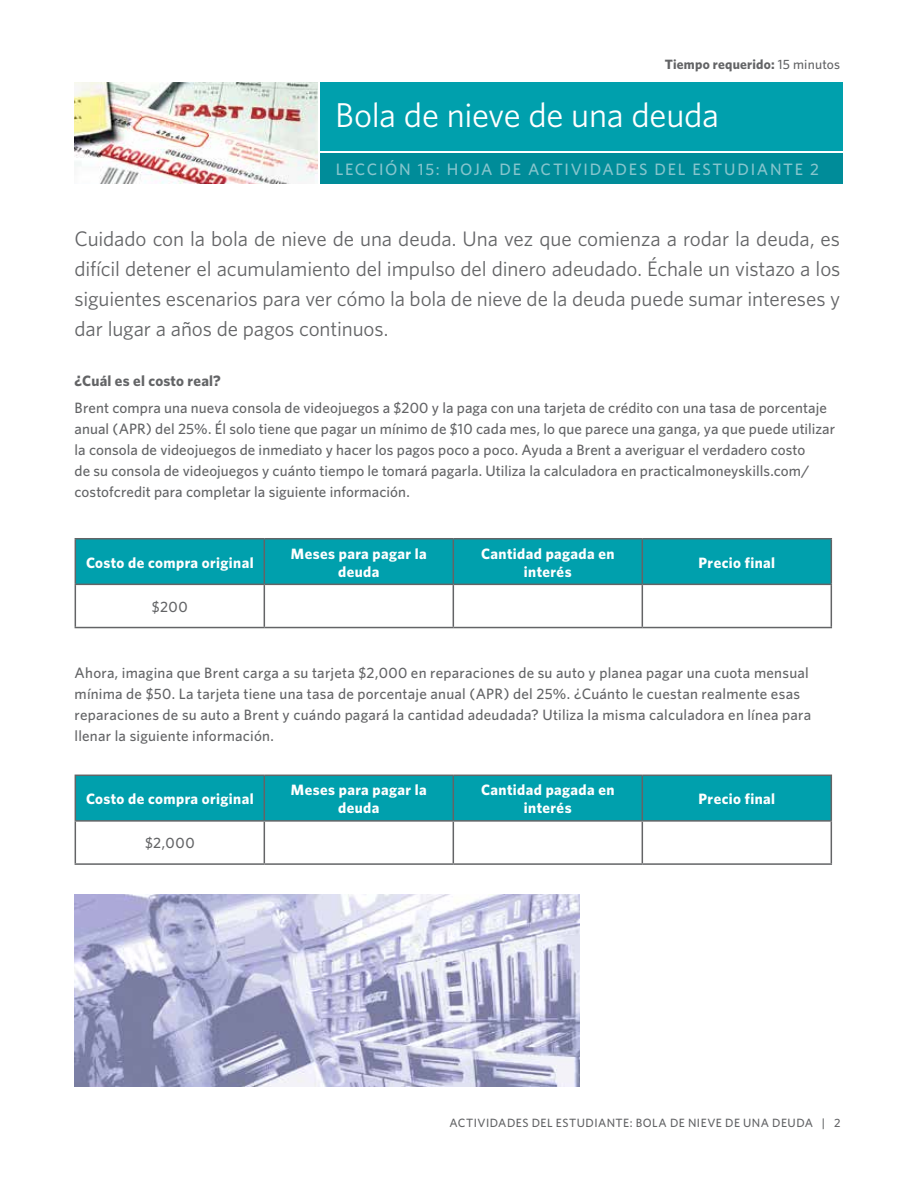
<style>
.page{position:relative;width:918px;height:1188px;background:#fff}
.page>*{position:absolute;margin:0;border:0;box-sizing:border-box;transform-origin:0 0}
.t1{font:34.5px "Whitney";letter-spacing:-.01em;color:#fff}
.t2{font:21px/30px "Whitney";letter-spacing:-.005em;color:#636466;text-align:justify}
.t3{font:500 16.5px "Whitney";letter-spacing:.105em;color:#87c5cd}
.t4{font:500 15px/21px "Whitney";letter-spacing:.01em;color:#636466}
.t5{font:700 15px/18px "Whitney";letter-spacing:.025em;color:#fff;text-align:center}
.t6{font:700 15px "Whitney";letter-spacing:.015em;color:#636466}
.t7{font:700 13.5px "Whitney";letter-spacing:.015em;color:#636466}
.t8{font:500 12px "Whitney";letter-spacing:.04em;color:#636466}
.s1{font-weight:500}
</style>
<div class="page">
<img style="left:75px;top:895px;width:504px;height:191px">
<img style="left:74px;top:82px;width:243px;height:102px">
<div style="left:320px;top:82px;width:523px;height:69px;background:#00a0ad"></div>
<div style="left:320px;top:153px;width:523px;height:30px;background:#008c99"></div>
<div style="left:76px;top:539px;width:755px;height:45px;background:#00a0ad"></div>
<hr style="left:75px;top:538px;width:189px;height:1px;background:#636466">
<hr style="left:75px;top:539px;width:1px;height:45px;background:#636466">
<hr style="left:264px;top:538px;width:189px;height:1px;background:#636466">
<hr style="left:264px;top:539px;width:1px;height:45px;background:#636466">
<hr style="left:453px;top:538px;width:189px;height:1px;background:#636466">
<hr style="left:453px;top:539px;width:1px;height:45px;background:#636466">
<hr style="left:642px;top:538px;width:190px;height:1px;background:#636466">
<hr style="left:642px;top:539px;width:1px;height:45px;background:#636466">
<hr style="left:831px;top:539px;width:1px;height:45px;background:#636466">
<hr style="left:75px;top:584px;width:189px;height:1px;background:#636466">
<hr style="left:75px;top:585px;width:1px;height:42px;background:#636466">
<hr style="left:264px;top:584px;width:189px;height:1px;background:#636466">
<hr style="left:264px;top:585px;width:1px;height:42px;background:#636466">
<hr style="left:453px;top:584px;width:189px;height:1px;background:#636466">
<hr style="left:453px;top:585px;width:1px;height:42px;background:#636466">
<hr style="left:642px;top:584px;width:190px;height:1px;background:#636466">
<hr style="left:642px;top:585px;width:1px;height:42px;background:#636466">
<hr style="left:831px;top:585px;width:1px;height:42px;background:#636466">
<hr style="left:75px;top:627px;width:189px;height:1px;background:#636466">
<hr style="left:264px;top:627px;width:189px;height:1px;background:#636466">
<hr style="left:453px;top:627px;width:189px;height:1px;background:#636466">
<hr style="left:642px;top:627px;width:190px;height:1px;background:#636466">
<div style="left:76px;top:776px;width:755px;height:44px;background:#00a0ad"></div>
<hr style="left:75px;top:775px;width:189px;height:1px;background:#636466">
<hr style="left:75px;top:776px;width:1px;height:44px;background:#636466">
<hr style="left:264px;top:775px;width:189px;height:1px;background:#636466">
<hr style="left:264px;top:776px;width:1px;height:44px;background:#636466">
<hr style="left:453px;top:775px;width:189px;height:1px;background:#636466">
<hr style="left:453px;top:776px;width:1px;height:44px;background:#636466">
<hr style="left:642px;top:775px;width:190px;height:1px;background:#636466">
<hr style="left:642px;top:776px;width:1px;height:44px;background:#636466">
<hr style="left:831px;top:776px;width:1px;height:44px;background:#636466">
<hr style="left:75px;top:820px;width:189px;height:2px;background:#636466">
<hr style="left:75px;top:822px;width:1px;height:41px;background:#636466">
<hr style="left:264px;top:820px;width:189px;height:2px;background:#636466">
<hr style="left:264px;top:822px;width:1px;height:41px;background:#636466">
<hr style="left:453px;top:820px;width:189px;height:2px;background:#636466">
<hr style="left:453px;top:822px;width:1px;height:41px;background:#636466">
<hr style="left:642px;top:820px;width:190px;height:2px;background:#636466">
<hr style="left:642px;top:822px;width:1px;height:41px;background:#636466">
<hr style="left:831px;top:822px;width:1px;height:41px;background:#636466">
<hr style="left:75px;top:863px;width:189px;height:2px;background:#636466">
<hr style="left:264px;top:863px;width:189px;height:2px;background:#636466">
<hr style="left:453px;top:863px;width:189px;height:2px;background:#636466">
<hr style="left:642px;top:863px;width:190px;height:2px;background:#636466">
<p class="t7" style="left:665px;top:55px;width:177px">Tiempo requerido: <span class="s1">15 minutos</span></p>
<h1 class="t1" style="left:335px;top:92px;width:386px">Bola de nieve de una deuda</h1>
<p class="t3" style="left:336px;top:158px;width:485px">LECCIÓN 15: HOJA DE ACTIVIDADES DEL ESTUDIANTE 2</p>
<p class="t2" style="left:75px;top:223px;width:767px">Cuidado con la bola de nieve de una deuda. Una vez que comienza a rodar la deuda, es difícil detener el acumulamiento del impulso del dinero adeudado. Échale un vistazo a los siguientes escenarios para ver cómo la bola de nieve de la deuda puede sumar intereses y dar lugar a años de pagos continuos.</p>
<p class="t6" style="left:75px;top:370px;width:148px">¿Cuál es el costo real?</p>
<p class="t4" style="left:75px;top:398px;width:762px">Brent compra una nueva consola de videojuegos a $200 y la paga con una tarjeta de crédito con una tasa de porcentaje anual (APR) del 25%. Él solo tiene que pagar un mínimo de $10 cada mes, lo que parece una ganga, ya que puede utilizar la consola de videojuegos de inmediato y hacer los pagos poco a poco. Ayuda a Brent a averiguar el verdadero costo<br>de su consola de videojuegos y cuánto tiempo le tomará pagarla. Utiliza la calculadora en practicalmoneyskills.com/ costofcredit para completar la siguiente información.</p>
<p class="t5" style="left:86px;top:553px;width:169px">Costo de compra original</p>
<p class="t5" style="left:291px;top:544px;width:137px">Meses para pagar la deuda</p>
<p class="t5" style="left:481px;top:544px;width:135px">Cantidad pagada en interés</p>
<p class="t5" style="left:699px;top:553px;width:78px">Precio final</p>
<p class="t4" style="left:152px;top:596px;width:37px">$200</p>
<p class="t4" style="left:75px;top:662px;width:738px">Ahora, imagina que Brent carga a su tarjeta $2,000 en reparaciones de su auto y planea pagar una cuota mensual mínima de $50. La tarjeta tiene una tasa de porcentaje anual (APR) del 25%. ¿Cuánto le cuestan realmente esas reparaciones de su auto a Brent y cuándo pagará la cantidad adeudada? Utiliza la misma calculadora en línea para llenar la siguiente información.</p>
<p class="t5" style="left:86px;top:790px;width:169px">Costo de compra original</p>
<p class="t5" style="left:291px;top:781px;width:137px">Meses para pagar la deuda</p>
<p class="t5" style="left:481px;top:781px;width:135px">Cantidad pagada en interés</p>
<p class="t5" style="left:699px;top:790px;width:78px">Precio final</p>
<p class="t4" style="left:145px;top:833px;width:51px">$2,000</p>
<p class="t8" style="left:450px;top:1115px;width:392px">ACTIVIDADES DEL ESTUDIANTE: BOLA DE NIEVE DE UNA DEUDA | 2</p>
</div>
